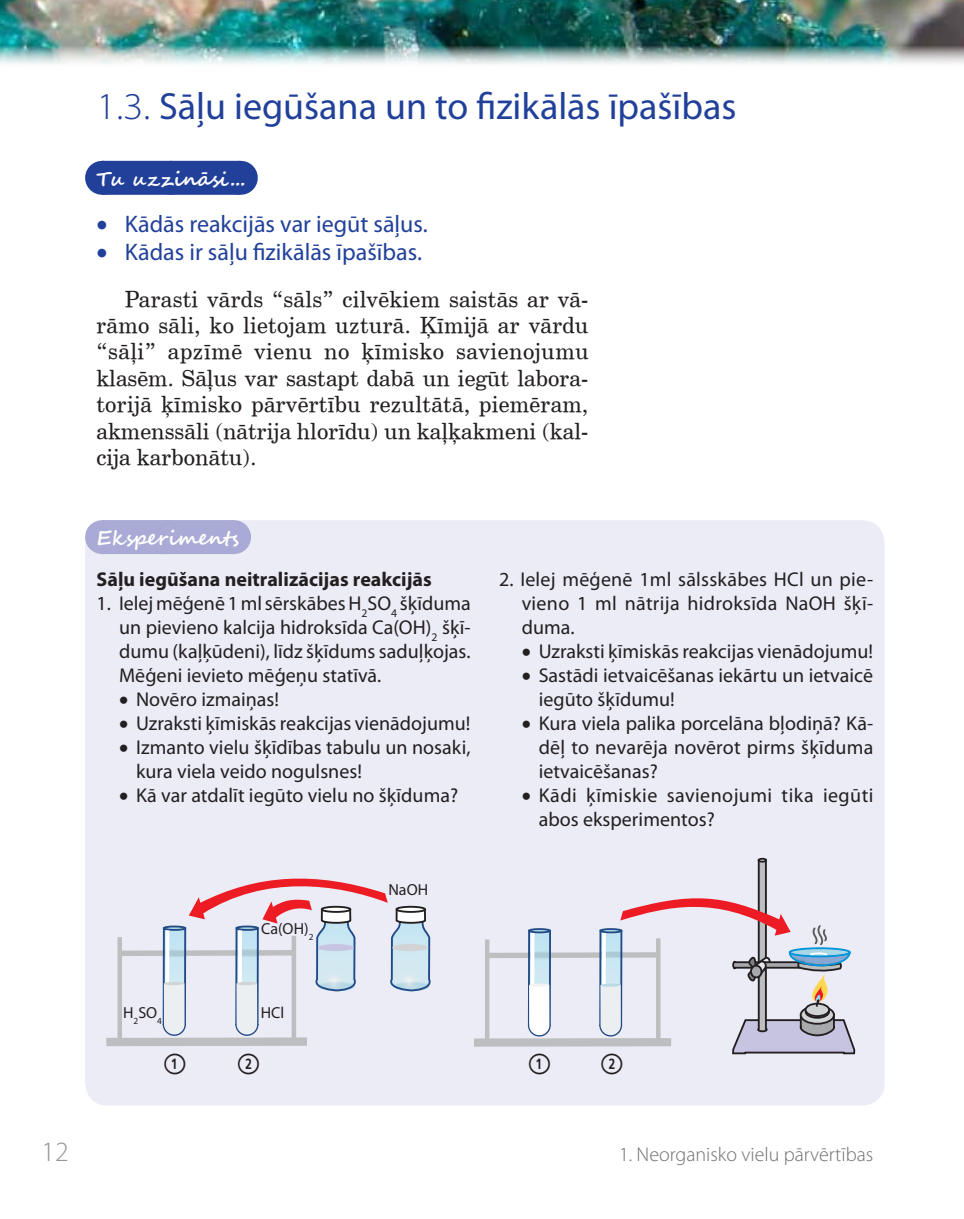
<style>
.page{position:relative;width:964px;height:1219px;background:#fff}
.page>*{position:absolute;margin:0;border:0;box-sizing:border-box;transform-origin:0 0}
.t1{font:38px "Myriad Pro";color:#21409a}
.t2{font:300 28px "Myriad Pro";color:#949698}
.t3{font:24px "Myriad Pro";color:#21409a}
.t4{font:22px/26.4px "Century Schoolbook TL";letter-spacing:.005em;color:#231f20;text-align:justify}
.t5{font:20px/24px "Myriad Pro";color:#231f20;text-align:justify}
.t6{font:20px/24px "Myriad Pro";letter-spacing:.02em;color:#231f20}
.t7{font:700 20px "Myriad Pro";color:#231f20}
.t8{font:300 20px "Myriad Pro";color:#6d6f71}
.t9{font:700 20px "Segoe Script";color:#fff}
.t10{font:16px "Myriad Pro";color:#231f20}
.s1{font-weight:300;font-stretch:semi-expanded}
</style>
<div class="page">
<img style="left:0;top:0;width:964px;height:64px">
<div style="left:85px;top:520px;width:799px;height:586px;background:#ececf7;border-radius:23px"></div>
<div style="left:102px;top:161px;width:138px;height:34px;background:#21409a"></div>
<svg style="left:172px;top:194px;width:33px;height:1px"></svg>
<hr style="left:240px;top:161px;width:1px;height:34px;background:#21409a">
<div style="left:102px;top:520px;width:131px;height:34px;background:#a9aad5"></div>
<hr style="left:233px;top:520px;width:1px;height:34px;background:#a9aad5">
<div style="left:120px;top:950px;width:174px;height:6px;background:#bcbec0"></div>
<div style="left:117px;top:937px;width:5px;height:107px;background:#bcbec0"></div>
<div style="left:106px;top:1037px;width:201px;height:9px;background:#bcbec0"></div>
<svg style="left:162px;top:878px;width:269px;height:168px"></svg>
<div style="left:392px;top:944px;width:36px;height:7px;background:#d1d3d4;border-radius:50%"></div>
<div style="left:318px;top:944px;width:36px;height:7px;background:#c7c4e2;border-radius:50%"></div>
<div style="left:487px;top:952px;width:171px;height:6px;background:#bcbec0"></div>
<hr style="left:485px;top:939px;width:4px;height:105px;background:#bcbec0">
<div style="left:474px;top:1038px;width:197px;height:9px;background:#bcbec0"></div>
<div style="left:528px;top:928px;width:23px;height:5px;border:2px solid #214b87;border-radius:50%"></div>
<svg style="left:527px;top:929px;width:25px;height:118px"></svg>
<svg style="left:598px;top:858px;width:258px;height:197px"></svg>
<h1 class="t1" style="left:96px;top:86px;width:641px"><span class="s1">1.3.</span> Sāļu iegūšana un to fizikālās īpašības</h1>
<p class="t9" style="left:96px;top:162px;width:151px">Tu uzzināsi...</p>
<p class="t3" style="left:96px;top:210px;width:333px">• Kādās reakcijās var iegūt sāļus.</p>
<p class="t3" style="left:96px;top:239px;width:327px">• Kādas ir sāļu fizikālās īpašības.</p>
<p class="t4" style="left:96px;top:285px;width:494px;text-indent:28px">Parasti vārds “sāls” cilvēkiem saistās ar vā&shy;rāmo sāli, ko lietojam uzturā. Ķīmijā ar vārdu “sāļi” apzīmē vienu no ķīmisko savienojumu klasēm. Sāļus var sastapt dabā un iegūt labora&shy;torijā ķīmisko pārvērtību rezultātā, piemēram, akmenssāli (nātrija hlorīdu) un kaļķakmeni (kal&shy;cija karbonātu).</p>
<p class="t9" style="left:96px;top:522px;width:144px">Eksperiments</p>
<p class="t7" style="left:96px;top:568px;width:337px">Sāļu iegūšana neitralizācijas reakcijās</p>
<p class="t5" style="left:119px;top:592px;width:353px;text-indent:-23px">1. Ielej mēģenē 1ml sērskābes H<sub>2</sub>SO<sub>4</sub> šķīduma un pievieno kalcija hidroksīda Ca(OH)<sub>2</sub> šķī&shy;dumu (kaļķūdeni), līdz šķīdums saduļķojas.<br>Mēģeni ievieto mēģeņu statīvā.</p>
<p class="t5" style="left:119px;top:688px;width:162px">• Novēro izmaiņas!</p>
<p class="t5" style="left:119px;top:712px;width:353px">• Uzraksti ķīmiskās reakcijas vienādojumu!</p>
<p class="t5" style="left:136px;top:736px;width:336px;text-indent:-17px">• Izmanto vielu šķīdības tabulu un nosaki, kura viela veido nogulsnes!</p>
<p class="t5" style="left:119px;top:784px;width:341px">• Kā var atdalīt iegūto vielu no šķīduma?</p>
<p class="t10" style="left:261px;top:920px;width:54px">Ca(OH)<sub>2</sub></p>
<p class="t10" style="left:123px;top:1004px;width:40px">H<sub>2</sub>SO<sub>4</sub></p>
<p class="t10" style="left:261px;top:1004px;width:25px">HCl</p>
<p class="t10" style="left:388px;top:881px;width:41px">NaOH</p>
<p class="t5" style="left:522px;top:568px;width:353px;text-indent:-23px">2. Ielej mēģenē 1ml sālsskābes HCl un pie&shy;vieno 1 ml nātrija hidroksīda NaOH šķī&shy;duma.</p>
<p class="t5" style="left:522px;top:640px;width:353px">• Uzraksti ķīmiskās reakcijas vienādojumu!</p>
<p class="t5" style="left:539px;top:664px;width:336px;text-indent:-17px">• Sastādi ietvaicēšanas iekārtu un ietvaicē iegūto šķīdumu!</p>
<p class="t5" style="left:539px;top:712px;width:336px;text-indent:-17px">• Kura viela palika porcelāna bļodiņā? Kā&shy;dēļ to nevarēja novērot pirms šķīduma ietvaicēšanas?</p>
<p class="t6" style="left:539px;top:784px;width:336px;text-indent:-17px">• Kādi ķīmiskie savienojumi tika iegūti abos eksperimentos?</p>
<h2 class="t2" style="left:42px;top:1136px;width:29px">12</h2>
<p class="t8" style="left:619px;top:1143px;width:256px">1. Neorganisko vielu pārvērtības</p>
</div>
